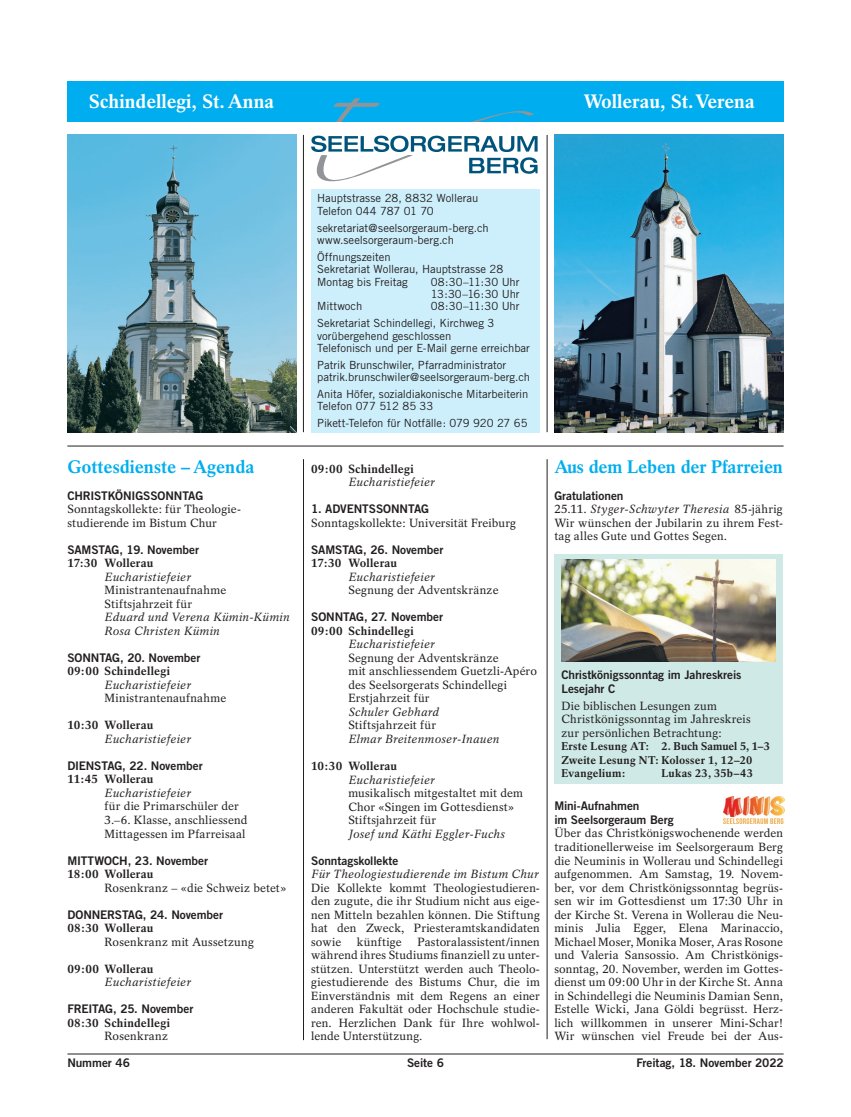
<style>
.page{position:relative;width:851px;height:1117px;background:#fff}
.page>*{position:absolute;margin:0;border:0;box-sizing:border-box;transform-origin:0 0}
.t1{font:700 19.38px "Rotation";color:#fff}
.t2{font:700 18.12px "Rotation";letter-spacing:-.01em;color:#00aeef}
.t3{font:11.88px/13.5px "Rotation";letter-spacing:.015em;color:#231f20}
.t4{font:11.88px/13.5px "Trade Gothic Bold Two";letter-spacing:-.01em;color:#231f20}
.t5{font:italic 11.88px/13.5px "Rotation";letter-spacing:.02em;color:#231f20}
.t6{font:700 11.88px "Rotation";letter-spacing:.015em;color:#231f20}
.t7{font:11.25px/12.4px "Trade Gothic";letter-spacing:-.005em;color:#231f20}
.t8{font:700 11.25px/13.5px "Rotation";letter-spacing:.015em;color:#231f20}
.s1{font-style:italic}
</style>
<div class="page">
<hr style="left:67px;top:1053px;width:716px;height:1px;background:#231f20">
<div style="left:311px;top:189px;width:228px;height:243px;background:#cdeffb"></div>
<hr style="left:303px;top:459px;width:1px;height:580px;background:#231f20">
<hr style="left:547px;top:459px;width:1px;height:579px;background:#231f20">
<hr style="left:547px;top:135px;width:1px;height:297px;background:#231f20">
<hr style="left:303px;top:135px;width:1px;height:297px;background:#231f20">
<div style="left:67px;top:81px;width:229px;height:40px;background:#00aeef"></div>
<div style="left:555px;top:81px;width:228px;height:40px;background:#00aeef"></div>
<img style="left:67px;top:135px;width:229px;height:297px">
<img style="left:555px;top:135px;width:228px;height:297px">
<svg style="left:311px;top:136px;width:226px;height:45px"></svg>
<div style="left:296px;top:81px;width:258px;height:40px;background:#00aeef"></div>
<svg style="left:474px;top:111px;width:60px;height:10px"></svg>
<svg style="left:334px;top:98px;width:46px;height:23px"></svg>
<hr style="left:67px;top:445px;width:716px;height:1px;background:#231f20">
<div style="left:554px;top:553px;width:229px;height:230px;background:#cfeae6"></div>
<img style="left:561px;top:559px;width:214px;height:102px">
<img style="left:723px;top:796px;width:61px;height:27px">
<h1 class="t1" style="left:89px;top:90px;width:186px">Schindellegi, St. Anna</h1>
<h1 class="t1" style="left:583px;top:90px;width:172px">Wollerau, St. Verena</h1>
<p class="t7" style="left:317px;top:192px;width:162px">Hauptstrasse 28, 8832 Wollerau<br>Telefon 044 787 01 70</p>
<p class="t7" style="left:317px;top:221px;width:173px">sekretariat@seelsorgeraum-berg.ch www.seelsorgeraum-berg.ch</p>
<p class="t7" style="left:317px;top:250px;width:187px">Öffnungszeiten<br>Sekretariat Wollerau, Hauptstrasse 28<br>Montag bis Freitag</p>
<p class="t7" style="left:430px;top:275px;width:90px">08:30–11:30 Uhr<br>13:30–16:30 Uhr</p>
<h2 class="t2" style="left:67px;top:455px;width:189px">Gottesdienste – Agenda</h2>
<p class="t4" style="left:67px;top:488px;width:137px">CHRISTKÖNIGSSONNTAG</p>
<p class="t3" style="left:67px;top:502px;width:174px">Sonntagskollekte: für Theologie&shy;studierende im Bistum Chur</p>
<p class="t4" style="left:67px;top:542px;width:133px">SAMSTAG, 19. November</p>
<p class="t6" style="left:67px;top:556px;width:87px">17:30 Wollerau</p>
<p class="t5" style="left:105px;top:570px;width:88px">Eucharistiefeier</p>
<p class="t3" style="left:105px;top:583px;width:123px">Ministrantenaufnahme<br>Stiftsjahrzeit für</p>
<p class="t5" style="left:105px;top:610px;width:187px">Eduard und Verena Kümin-Kümin<br>Rosa Christen Kümin</p>
<p class="t4" style="left:67px;top:650px;width:134px">SONNTAG, 20. November</p>
<p class="t6" style="left:67px;top:664px;width:104px">09:00 Schindellegi</p>
<p class="t5" style="left:105px;top:678px;width:88px">Eucharistiefeier</p>
<p class="t3" style="left:105px;top:691px;width:123px">Ministrantenaufnahme</p>
<p class="t6" style="left:67px;top:718px;width:87px">10:30 Wollerau</p>
<p class="t5" style="left:105px;top:732px;width:88px">Eucharistiefeier</p>
<p class="t4" style="left:67px;top:758px;width:137px">DIENSTAG, 22. November</p>
<p class="t6" style="left:67px;top:772px;width:87px">11:45 Wollerau</p>
<p class="t5" style="left:105px;top:786px;width:88px">Eucharistiefeier</p>
<p class="t3" style="left:105px;top:799px;width:144px">für die Primarschüler der<br>3.–6. Klasse, anschliessend<br>Mittagessen im Pfarreisaal</p>
<p class="t4" style="left:67px;top:853px;width:142px">MITTWOCH, 23. November</p>
<p class="t6" style="left:67px;top:866px;width:87px">18:00 Wollerau</p>
<p class="t3" style="left:105px;top:880px;width:183px">Rosenkranz – «die Schweiz betet»</p>
<p class="t4" style="left:67px;top:907px;width:157px">DONNERSTAG, 24. November</p>
<p class="t6" style="left:67px;top:920px;width:87px">08:30 Wollerau</p>
<p class="t3" style="left:105px;top:934px;width:151px">Rosenkranz mit Aussetzung</p>
<p class="t6" style="left:67px;top:961px;width:87px">09:00 Wollerau</p>
<p class="t5" style="left:105px;top:975px;width:88px">Eucharistiefeier</p>
<p class="t4" style="left:67px;top:1001px;width:127px">FREITAG, 25. November</p>
<p class="t6" style="left:67px;top:1015px;width:104px">08:30 Schindellegi</p>
<p class="t3" style="left:105px;top:1029px;width:65px">Rosenkranz</p>
<p class="t7" style="left:317px;top:298px;width:204px;line-height:16.6px;text-indent:113px">08:30–11:30 Uhr<br>Sekretariat Schindellegi, Kirchweg 3</p>
<p class="t7" style="left:317px;top:329px;width:214px">vorübergehend geschlossen<br>Telefonisch und per E-Mail gerne erreichbar</p>
<p class="t7" style="left:317px;top:358px;width:214px">Patrik Brunschwiler, Pfarradministrator patrik.brunschwiler@seelsorgeraum-berg.ch</p>
<p class="t7" style="left:317px;top:387px;width:213px">Anita Höfer, sozialdiakonische Mitarbeiterin<br>Telefon 077 512 85 33</p>
<p class="t7" style="left:317px;top:416px;width:212px">Pikett-Telefon für Notfälle: 079 920 27 65</p>
<p class="t7" style="left:317px;top:300px;width:47px">Mittwoch</p>
<p class="t6" style="left:311px;top:461px;width:104px">09:00 Schindellegi</p>
<p class="t5" style="left:348px;top:475px;width:88px">Eucharistiefeier</p>
<p class="t4" style="left:311px;top:502px;width:119px">1. ADVENTSSONNTAG</p>
<p class="t3" style="left:311px;top:516px;width:206px">Sonntagskollekte: Universität Freiburg</p>
<p class="t4" style="left:311px;top:542px;width:134px">SAMSTAG, 26. November</p>
<p class="t6" style="left:311px;top:556px;width:87px">17:30 Wollerau</p>
<p class="t5" style="left:348px;top:570px;width:88px">Eucharistiefeier</p>
<p class="t3" style="left:348px;top:583px;width:152px">Segnung der Adventskränze</p>
<p class="t4" style="left:311px;top:610px;width:133px">SONNTAG, 27. November</p>
<p class="t6" style="left:311px;top:623px;width:104px">09:00 Schindellegi</p>
<p class="t5" style="left:348px;top:637px;width:88px">Eucharistiefeier</p>
<p class="t3" style="left:348px;top:651px;width:190px">Segnung der Adventskränze<br>mit anschliessendem Guetzli-Apéro des Seelsorgerats Schindellegi<br>Erstjahrzeit für</p>
<p class="t5" style="left:348px;top:705px;width:92px">Schuler Gebhard</p>
<p class="t3" style="left:348px;top:718px;width:89px">Stiftsjahrzeit für</p>
<p class="t5" style="left:348px;top:732px;width:153px">Elmar Breitenmoser-Inauen</p>
<p class="t6" style="left:311px;top:758px;width:87px">10:30 Wollerau</p>
<p class="t5" style="left:348px;top:772px;width:88px">Eucharistiefeier</p>
<p class="t3" style="left:348px;top:786px;width:176px">musikalisch mitgestaltet mit dem<br>Chor «Singen im Gottesdienst»<br>Stiftsjahrzeit für</p>
<p class="t5" style="left:348px;top:826px;width:158px">Josef und Käthi Eggler-Fuchs</p>
<p class="t4" style="left:311px;top:853px;width:89px">Sonntagskollekte</p>
<p class="t5" style="left:311px;top:867px;width:229px">Für Theologiestudierende im Bistum Chur</p>
<p class="t3" style="left:311px;top:880px;width:230px;text-align:justify">Die Kollekte kommt Theologiestudieren&shy;den zugute, die ihr Studium nicht aus eige&shy;nen Mitteln bezahlen können. Die Stiftung hat den Zweck, Priesteramtskandidaten sowie</p>
<p class="t3" style="left:311px;top:934px;width:230px;text-align:justify;text-indent:106px">Pastoralassistent/innen während ihres Studiums finanziell zu unter&shy;stützen. Unterstützt werden auch Theolo&shy;giestudierende des Bistums Chur, die im Einverständnis mit dem Regens an einer anderen Fakultät oder Hochschule studie&shy;ren. Herzlichen Dank für Ihre wohlwol&shy;lende Unterstützung.</p>
<p class="t3" style="left:357px;top:934px;width:46px">künftige</p>
<h2 class="t2" style="left:554px;top:455px;width:230px">Aus dem Leben der Pfarreien</h2>
<p class="t4" style="left:554px;top:488px;width:71px">Gratulationen</p>
<p class="t3" style="left:554px;top:502px;width:230px;text-align:justify">25.11. <span class="s1">Styger-Schwyter Theresia</span> 85-jährig Wir wünschen der Jubilarin zu ihrem Fest&shy;tag alles Gute und Gottes Segen.</p>
<p class="t4" style="left:561px;top:667px;width:181px">Christkönigssonntag im Jahreskreis<br>Lesejahr C</p>
<p class="t3" style="left:561px;top:698px;width:191px">Die biblischen Lesungen zum<br>Christkönigssonntag im Jahreskreis zur persönlichen Betrachtung:</p>
<p class="t8" style="left:561px;top:739px;width:210px">Erste Lesung AT: 2. Buch Samuel 5, 1–3<br>Zweite Lesung NT: Kolosser 1, 12–20<br>Evangelium:</p>
<p class="t8" style="left:661px;top:766px;width:93px">Lukas 23, 35b–43</p>
<p class="t4" style="left:554px;top:799px;width:121px">Mini-Aufnahmen<br>im Seelsorgeraum Berg</p>
<p class="t3" style="left:554px;top:826px;width:230px;text-align:justify">Über das Christkönigswochenende werden traditionellerweise im Seelsorgeraum Berg die Neuminis in Wollerau und Schindellegi aufgenommen. Am Samstag, 19. Novem&shy;ber, vor dem Christkönigssonntag begrüs&shy;sen wir im Gottesdienst um 17:30 Uhr in der Kirche St. Verena in Wollerau die Neu&shy;minis Julia Egger, Elena Marinaccio, Michael Moser, Monika Moser, Aras Rosone und Valeria Sansossio. Am Christkönigs&shy;sonntag, 20. November, werden im Gottes&shy;dienst um 09:00 Uhr in der Kirche St. Anna in Schindellegi die Neuminis Damian Senn, Estelle Wicki, Jana Göldi begrüsst. Herz&shy;lich willkommen in unserer Mini-Schar!<br>Wir wünschen viel Freude bei der Aus-</p>
<p class="t4" style="left:67px;top:1055px;width:64px">Nummer 46</p>
<p class="t4" style="left:407px;top:1055px;width:38px">Seite 6</p>
<p class="t4" style="left:636px;top:1055px;width:149px">Freitag, 18. November 2022</p>
</div>
